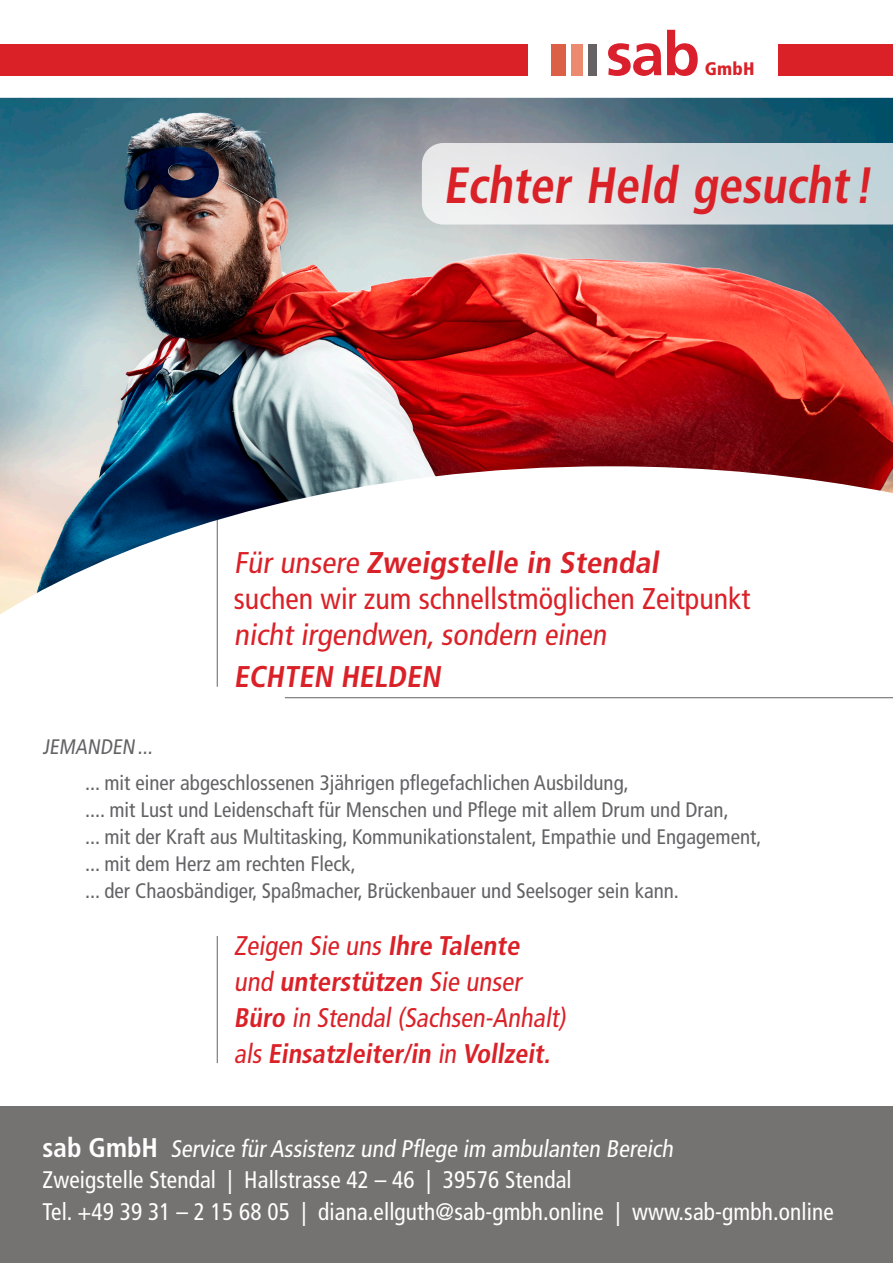
<style>
.page{position:relative;width:893px;height:1263px;background:#fff}
.page>*{position:absolute;margin:0;border:0;box-sizing:border-box;transform-origin:0 0}
.t1{font:700 condensed 51px "Frutiger LT";color:#da2128;scale:.94 1}
.t2{font:condensed 30px "Frutiger";color:#da2128}
.t3{font:700 condensed 30px "Frutiger LT";color:#da2128;scale:1.05 1}
.t4{font:condensed 30px "Frutiger LT";color:#da2128;scale:1.05 1}
.t5{font:700 condensed 30px "Frutiger LT Std";color:#da2128}
.t6{font:condensed 27px/36px "Frutiger LT";color:#da2128}
.t7{font:condensed 24px/31.5px "Frutiger LT";letter-spacing:.005em;color:#fff}
.t8{font:condensed 24px "Frutiger LT Std";color:#fff}
.t9{font:condensed 21px/27px "Frutiger LT";color:#636366}
.t10{font:900 condensed 18.15px "Frutiger LT";color:#da2128}
.s1{font-weight:400}
.s2{font-family:"Frutiger LT Std"}
.s3{font-weight:700}
.s4{font-weight:700;font-size:27px}
</style>
<div class="page">
<hr style="left:285px;top:697px;width:608px;height:1px;background:#636366">
<div style="left:0;top:1106px;width:893px;height:157px;background:#757272"></div>
<div style="left:0;top:44px;width:527px;height:31px;background:#da2128"></div>
<div style="left:778px;top:44px;width:115px;height:31px;background:#da2128"></div>
<svg style="left:608px;top:43px;width:53px;height:33px"></svg>
<svg style="left:667px;top:30px;width:31px;height:46px"></svg>
<div style="left:551px;top:44px;width:14px;height:31px;background:#dc6046"></div>
<div style="left:571px;top:44px;width:11px;height:31px;background:#eb8a6e"></div>
<div style="left:588px;top:44px;width:8px;height:31px;background:#666265"></div>
<hr style="left:217px;top:936px;width:1px;height:127px;background:#636366">
<hr style="left:217px;top:424px;width:1px;height:263px;background:#636366">
<img style="left:0;top:98px;width:893px;height:516px">
<svg style="left:422px;top:143px;width:471px;height:81px;background:#d8dfe2"></svg>
<p class="t10" style="left:705px;top:58px;width:51px">GmbH</p>
<h1 class="t1" style="left:443px;top:155px;width:466px">Echter Held gesucht!</h1>
<h2 class="t3" style="left:234px;top:544px;width:411px"><span class="s1">Für unsere</span> Zweigstelle in Stendal</h2>
<h2 class="t2" style="left:234px;top:581px;width:518px">suchen wir zum schnellstmöglichen Zeitpunkt</h2>
<h2 class="t4" style="left:234px;top:617px;width:361px">nicht irgendwen,sondern <span class="s2">einen</span></h2>
<h2 class="t5" style="left:234px;top:658px;width:213px">ECHTEN HELDEN</h2>
<p class="t9" style="left:85px;top:729px;width:545px;line-height:35.5px;text-indent:-43px">JEMANDEN...<br>... mit einer abgeschlossenen 3jährigen pflegefachlichen Ausbildung,</p>
<p class="t9" style="left:85px;top:796px;width:678px">.... mit Lust und Leidenschaft für Menschen und Pflege mit allem Drum und Dran,<br>... mit der Kraft aus Multitasking, Kommunikationstalent, Empathie und Engagement, ... mit dem Herz am rechten Fleck,<br>... der Chaosbändiger, Spaßmacher, Brückenbauer und Seelsoger sein kann.</p>
<p class="t6" style="left:234px;top:928px;width:338px">Zeigen Sie uns <span class="s3">Ihre Talente </span>und <span class="s3">unterstützen</span> Sie unser<br><span class="s3">Büro</span> in Stendal (Sachsen-Anhalt) als <span class="s3">Einsatzleiter/in</span> in <span class="s3">Vollzeit.</span></p>
<p class="t8" style="left:43px;top:1134px;width:636px"><span class="s4">s a b G m b H</span> Service fürAssistenz und Pflege im ambulanten Bereich</p>
<p class="t7" style="left:43px;top:1164px;width:793px">Zweigstelle Stendal | Hallstrasse 42 – 46 | 39576 Stendal<br>Tel. +49 39 31 – 2 15 68 05 | diana.ellguth@sab-gmbh.online | www.sab-gmbh.online</p>
</div>
